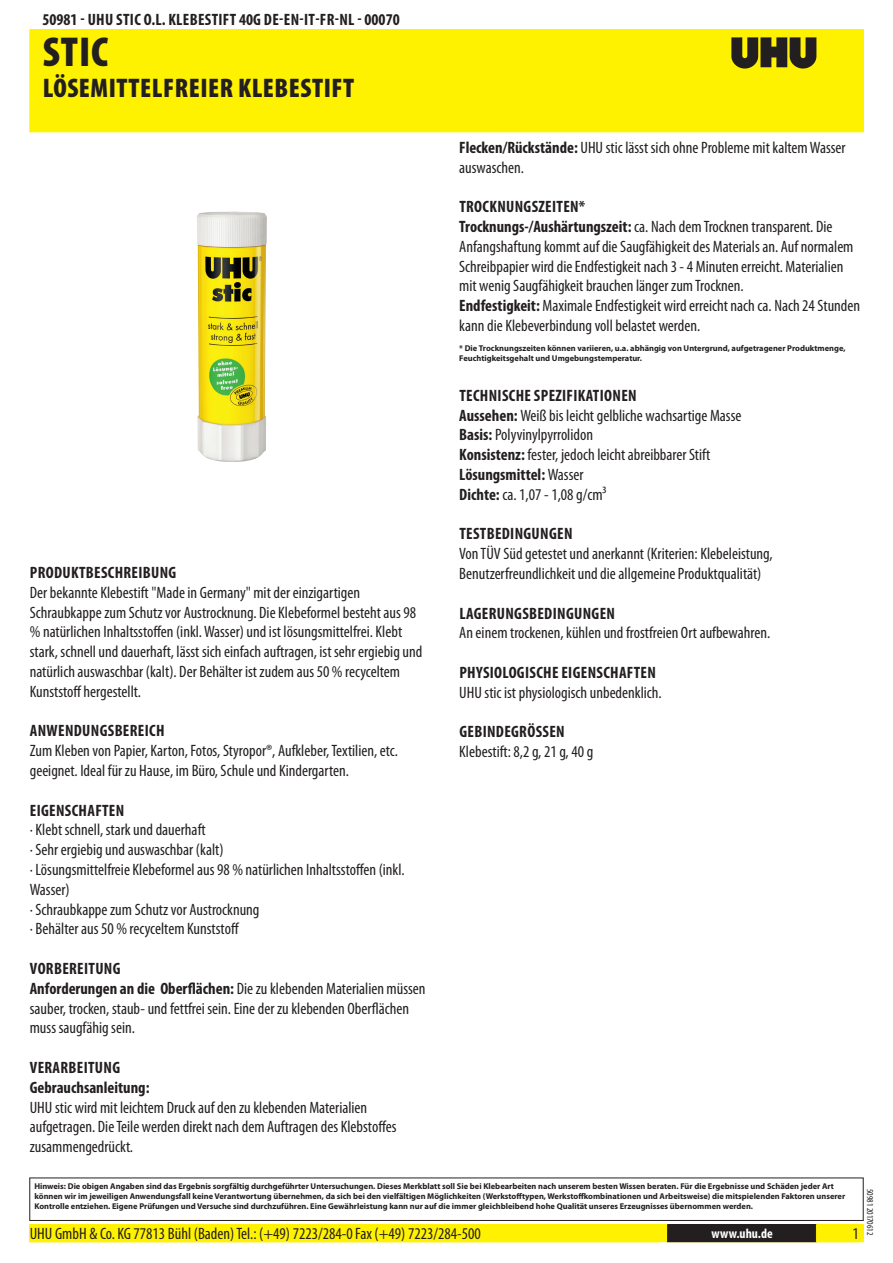
<style>
.page{position:relative;width:893px;height:1263px;background:#fff}
.page>*{position:absolute;margin:0;border:0;box-sizing:border-box;transform-origin:0 0}
.PageHeaderBlack{font:900 condensed 42px "Myriad Pro";color:#231f20}
.PageSubheaderBlack{font:900 condensed 27px "Myriad Pro";letter-spacing:.02em;color:#231f20}
.Regular{font:condensed 16.5px/19.8px "Myriad Pro";color:#231f20}
.TOCItem{font:700 condensed 16.5px "Myriad Pro";letter-spacing:.02em;color:#231f20}
.ContactDataBlack{font:condensed 16.5px "Myriad Pro";color:#231f20}
.Regular-2{font:700 condensed 16.5px "Myriad Pro";color:#231f20}
.URL{font:700 condensed 13.5px "Myriad Pro";color:#fff}
.Revisie{font:condensed 9px "Myriad Pro";color:#231f20}
.Disclaimer{font:700 8.4px/10.1px "Myriad Pro";color:#231f20}
.s1{font-weight:700}
.s2{font-weight:400}
</style>
<div class="page">
<div style="left:30px;top:30px;width:833px;height:102px;background:#fff200"></div>
<svg style="left:731px;top:37px;width:85px;height:32px"></svg>
<div style="left:29px;top:1177px;width:835px;height:44px;border:1px solid #231f20"></div>
<div style="left:30px;top:1225px;width:833px;height:17px;background:#fff200"></div>
<div style="left:29px;top:1224px;width:835px;height:18px;border:1px solid #fff200"></div>
<div style="left:668px;top:1225px;width:148px;height:17px;background:#231f20"></div>
<div style="left:667px;top:1224px;width:150px;height:18px;border:1px solid #231f20"></div>
<img style="left:197px;top:211px;width:70px;height:251px">
<p class="TOCItem" style="left:43px;top:9px;width:359px">50981 - UHU STIC O.L. KLEBESTIFT 40G DE-EN-IT-FR-NL - 00070</p>
<p class="PageHeaderBlack" style="left:43px;top:25px;width:67px">STIC</p>
<p class="PageSubheaderBlack" style="left:43px;top:70px;width:313px">LÖSEMITTELFREIER KLEBESTIFT</p>
<p class="TOCItem" style="left:30px;top:562px;width:148px">PRODUKTBESCHREIBUNG</p>
<p class="Regular" style="left:30px;top:582px;width:394px">Der bekannte Klebestift "Made in Germany" mit der einzigartigen Schraubkappe zum Schutz vor Austrocknung. Die Klebeformel besteht aus 98 % natürlichen Inhaltsstoffen (inkl. Wasser) und ist lösungsmittelfrei. Klebt stark, schnell und dauerhaft, lässt sich einfach auftragen, ist sehr ergiebig und natürlich auswaschbar (kalt). Der Behälter ist zudem aus 50 % recyceltem Kunststoff hergestellt.</p>
<p class="TOCItem" style="left:30px;top:720px;width:45px">ANWENDUN</p>
<p class="TOCItem" style="left:100px;top:720px;width:64px">GSBEREICH</p>
<p class="Regular" style="left:30px;top:741px;width:370px">Zum Kleben von Papier, Karton, Fotos, Styropor®, Aufkleber, Textilien, etc. geeignet. Ideal für zu Hause, im Büro, Schule und Kindergarten.</p>
<p class="TOCItem" style="left:30px;top:800px;width:94px">EIGENSCHAFTEN</p>
<p class="Regular" style="left:30px;top:820px;width:376px">· Klebt schnell, stark und dauerhaft<br>· Sehr ergiebig und auswaschbar (kalt)<br>· Lösungsmittelfreie Klebeformel aus 98 % natürlichen Inhaltsstoffen (inkl.<br>Wasser)<br>· Schraubkappe zum Schutz vor Austrocknung<br>· Behälter aus 50 % recyceltem Kunststoff</p>
<p class="TOCItem" style="left:30px;top:958px;width:92px">VORBEREITUNG</p>
<p class="Regular" style="left:30px;top:978px;width:397px"><span class="s1">ANFORDERUNGEN AN DIE OBERFLÄCHEN:</span> Die zu klebenden Materialien müssen sauber, trocken, staub- und fettfrei sein. Eine der zu klebenden Oberflächen muss saugfähig sein.</p>
<p class="TOCItem" style="left:30px;top:1057px;width:92px">VERARBEITUNG</p>
<p class="Regular-2" style="left:30px;top:1077px;width:121px">GEBRAUCHSANLEITUNG:</p>
<p class="Regular" style="left:30px;top:1097px;width:368px">UHU stic wird mit leichtem Druck auf den zu klebenden Materialien aufgetragen. Die Teile werden direkt nach dem Auftragen des Klebstoffes zusammengedrückt.</p>
<p class="Regular" style="left:459px;top:137px;width:388px"><span class="s1">FLECKEN/RÜCKSTÄNDE:</span> UHU stic lässt sich ohne Probleme mit kaltem Wasser auswaschen.</p>
<p class="TOCItem" style="left:459px;top:196px;width:39px">TROCKNUN</p>
<p class="TOCItem" style="left:524px;top:196px;width:63px">GSZEITEN*</p>
<p class="Regular" style="left:459px;top:216px;width:396px"><span class="s1">TROCKNUNGS-/AUSHÄRTUNGSZEIT:</span> ca. Nach dem Trocknen transparent. Die Anfangshaftung kommt auf die Saugfähigkeit des Materials an. Auf normalem Schreibpapier wird die Endfestigkeit nach 3 - 4 Minuten erreicht. Materialien mit wenig Saugfähigkeit brauchen länger zum Trocknen.</p>
<p class="Regular" style="left:459px;top:296px;width:402px"><span class="s1">ENDFESTIGKEIT:</span> Maximale Endfestigkeit wird erreicht nach ca. Nach 24 Stunden kann die Klebeverbindung voll belastet werden.</p>
<p class="Disclaimer" style="left:459px;top:343px;width:388px">* Die Trocknungszeiten können variieren, u.a. abhängig von Untergrund, aufgetragener Produktmenge,<br>Feuchtigkeitsgehalt und Umgebungstemperatur.</p>
<p class="TOCItem" style="left:459px;top:385px;width:177px">TECHN ISCHE SPEZIFIKATIONEN</p>
<p class="Regular" style="left:459px;top:405px;width:284px"><span class="s1">AUSSEHEN:</span> Weiß bis leicht gelbliche wachsartige Masse</p>
<p class="Regular" style="left:459px;top:425px;width:135px"><span class="s1">BASIS:</span> Polyvinylpyrrolidon</p>
<p class="Regular" style="left:459px;top:445px;width:253px"><span class="s1">KONSISTENZ:</span> fester, jedoch leicht abreibbarer Stift</p>
<p class="Regular-2" style="left:459px;top:464px;width:126px">LÖSUNGSMITTEL: <span class="s2">Wasser</span></p>
<p class="Regular" style="left:459px;top:484px;width:149px"><span class="s1">DICHTE:</span> ca. 1 ,07 - 1 ,08 g/cm³</p>
<p class="TOCItem" style="left:459px;top:524px;width:113px">TESTBEDINGUNGEN</p>
<p class="Regular" style="left:459px;top:544px;width:315px">Von TÜV Süd getestet und anerkannt (Kriterien: Klebeleistung,<br>Benutzerfreundlichkeit und die allgemeine Produktqualität)</p>
<p class="TOCItem" style="left:459px;top:603px;width:155px">LAGERUNGSBEDINGUNGEN</p>
<p class="Regular" style="left:459px;top:623px;width:312px">An einem trockenen, kühlen und frostfreien Ort aufbewahren.</p>
<p class="TOCItem" style="left:459px;top:662px;width:196px">PHYSIOLOGISCHE EIGENSCHAFTEN</p>
<p class="Regular" style="left:459px;top:682px;width:204px">UHU stic ist physiologisch unbedenklich.</p>
<p class="TOCItem" style="left:459px;top:722px;width:105px">GEBINDEGRÖSSEN</p>
<p class="Regular" style="left:459px;top:742px;width:135px">Klebestift: 8,2 g, 21 g, 40 g</p>
<p class="Disclaimer" style="left:34px;top:1181px;width:812px">Hinweis: Die obigen Angaben sind das Ergebnis sorgfältig durchgeführter Untersuchungen. Dieses Merkblatt soll Sie bei Klebearbeiten nach unserem besten Wissen beraten. Für die Ergebnisse und Schäden jeder Art können wir im jeweiligen Anwendungsfall keine Verantwortung übernehmen, da sich bei den vielfältigen Möglichkeiten (Werkstofftypen, Werkstoffkombinationen und Arbeitsweise) die mitspielenden Faktoren unserer<br>Kontrolle entziehen. Eigene Prüfungen und Versuche sind durchzuführen. Eine Gewährleistung kann nur auf die immer gleichbleibend hohe Qualität unseres Erzeugnisses übernommen werden.</p>
<p class="ContactDataBlack" style="left:30px;top:1224px;width:453px">UHU GmbH &amp; Co. KG 7781 3 Bühl (Baden) Tel.: (+49) 7223/284-0 Fax (+49) 7223/284-500</p>
<p class="URL" style="left:711px;top:1225px;width:63px">WWW.UHU.DE</p>
<p class="Revisie" style="left:875px;top:1189px;width:48px;rotate:90deg">50981 201 7061 2</p>
</div>
